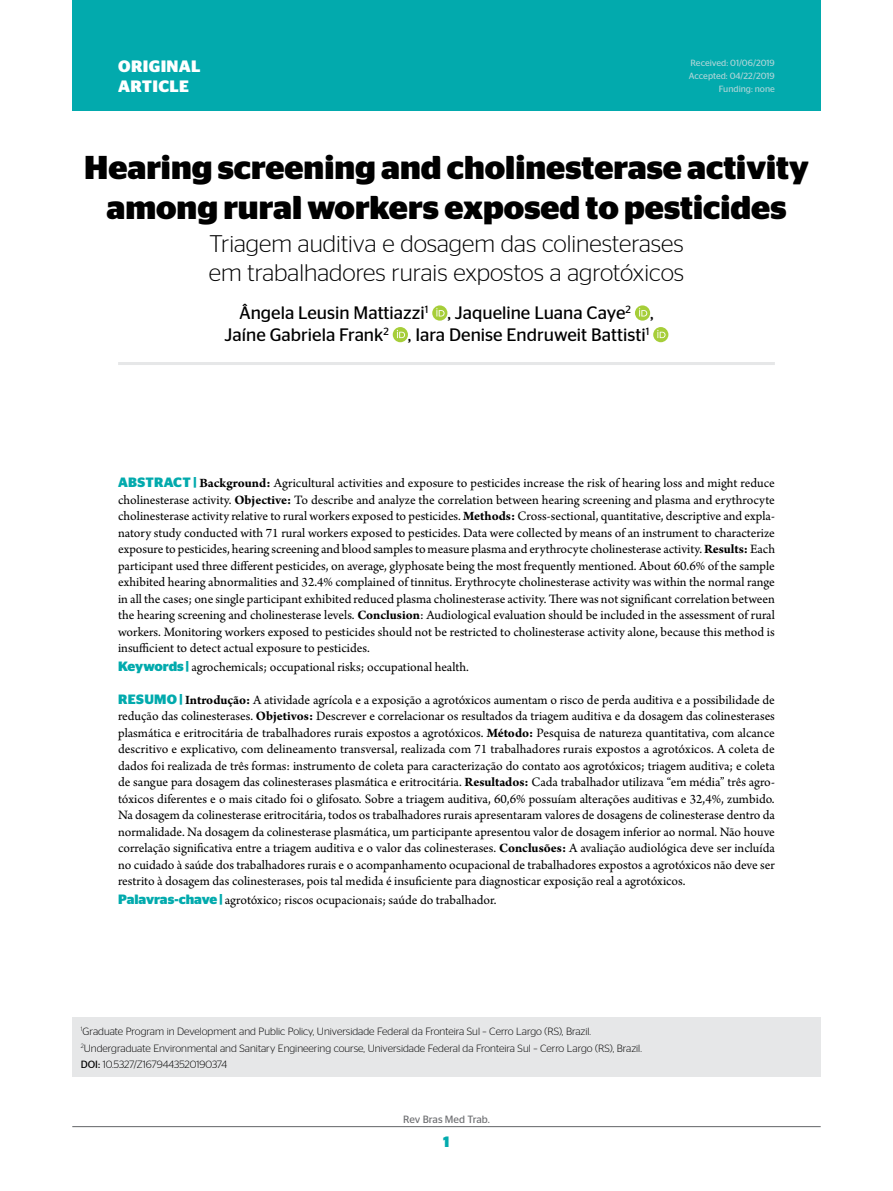
<style>
.page{position:relative;width:893px;height:1191px;background:#fff}
.page>*{position:absolute;margin:0;border:0;box-sizing:border-box;transform-origin:0 0}
.t1{font:700 33px/39.6px "Stag Sans";color:#000;text-align:center}
.t2{font:300 24px/28.8px "Stag Sans";color:#000}
.t3{font:18px/21.6px "Stag Sans";color:#000;text-align:right}
.t4{font:700 16.5px/19.8px "Stag Sans";letter-spacing:.02em;color:#fff}
.t5{font:700 15px "Stag Sans";color:#02aaad}
.t6{font:13.5px/16.5px "Arno Pro";color:#000;text-align:justify}
.t7{font:300 10.5px/16.8px "Stag Sans";color:#000}
.t8{font:10.5px "Stag Sans";color:#6d6e71}
.t9{font:9px/12.9px "Stag Sans";color:#afd5d8;text-align:right}
.s1{font-family:"Stag Sans";font-weight:700;color:#02aaad}
.s2{font-weight:700}
.s3{font-weight:400}
</style>
<div class="page">
<div style="left:72px;top:0;width:749px;height:111px;background:#02aaad"></div>
<div style="left:72px;top:1017px;width:749px;height:60px;background:#e6e7e8"></div>
<hr style="left:118px;top:362px;width:657px;height:3px;background:#e6e7e8">
<svg style="left:432px;top:305px;width:15px;height:16px"></svg>
<svg style="left:436px;top:308px;width:9px;height:8px"></svg>
<svg style="left:635px;top:305px;width:15px;height:16px"></svg>
<svg style="left:639px;top:308px;width:8px;height:8px"></svg>
<svg style="left:393px;top:327px;width:15px;height:15px"></svg>
<svg style="left:397px;top:330px;width:8px;height:8px"></svg>
<svg style="left:653px;top:327px;width:15px;height:15px"></svg>
<svg style="left:657px;top:330px;width:8px;height:8px"></svg>
<hr style="left:72px;top:1126px;width:749px;height:1px;background:#6d6e71">
<p class="t4" style="left:118px;top:56px;width:84px">ORIGINAL<br>ARTICLE</p>
<p class="t9" style="left:689px;top:56px;width:87px">Received: 01/06/2019<br>Accepted: 04/22/2019<br>Funding: none</p>
<h1 class="t1" style="left:84px;top:148px;width:726px">Hearing screening and cholinesterase activity among rural workers exposed to pesticides</h1>
<h2 class="t2" style="left:209px;top:229px;width:477px">Triagem auditiva e dosagem das colinesterases em trabalhadores rurais expostos a agrotóxicos</h2>
<h3 class="t3" style="left:225px;top:302px;width:431px">Ângela Leusin Mattiazzi<sup>1</sup> , Jaqueline Luana Caye<sup>2</sup> ,<br>Jaíne Gabriela Frank<sup>2</sup> , Iara Denise Endruweit Battisti<sup>1</sup></h3>
<p class="t6" style="left:118px;top:475px;width:658px"><span class="s1">ABSTRACT |</span> <span class="s2">Background:</span> Agricultural activities and exposure to pesticides increase the risk of hearing loss and might reduce cholinesterase activity. <span class="s2">Objective:</span> To describe and analyze the correlation between hearing screening and plasma and erythrocyte cholinesterase activity relative to rural workers exposed to pesticides. <span class="s2">Methods:</span> Cross-sectional, quantitative, descriptive and expla&shy;natory study conducted with 71 rural workers exposed to pesticides. Data were collected by means of an instrument to characterize exposure to pesticides, hearing screening and blood samples to measure plasma and erythrocyte cholinesterase activity. <span class="s2">Results:</span> Each participant used three different pesticides, on average, glyphosate being the most frequently mentioned. About 60.6% of the sample exhibited hearing abnormalities and 32.4% complained of tinnitus. Erythrocyte cholinesterase activity was within the normal range in all the cases; one single participant exhibited reduced plasma cholinesterase activity. There was not significant correlation between the hearing screening and cholinesterase levels. <span class="s2">Conclusion</span>: Audiological evaluation should be included in the assessment of rural workers. Monitoring workers exposed to pesticides should not be restricted to cholinesterase activity alone, because this method is insufficient to detect actual exposure to pesticides.</p>
<p class="t6" style="left:118px;top:659px;width:352px"><span class="s1">Keywords |</span> agrochemicals; occupational risks; occupational health.</p>
<p class="t6" style="left:118px;top:692px;width:658px"><span class="s1">RESUMO |</span> <span class="s2">Introdução:</span> A atividade agrícola e a exposição a agrotóxicos aumentam o risco de perda auditiva e a possibilidade de redução das colinesterases. <span class="s2">Objetivos:</span> Descrever e correlacionar os resultados da triagem auditiva e da dosagem das colinesterases plasmática e eritrocitária de trabalhadores rurais expostos a agrotóxicos. <span class="s2">Método:</span> Pesquisa de natureza quantitativa, com alcance descritivo e explicativo, com delineamento transversal, realizada com 71 trabalhadores rurais expostos a agrotóxicos. A coleta de dados foi realizada de três formas: instrumento de coleta para caracterização do contato aos agrotóxicos; triagem auditiva; e coleta de sangue para dosagem das colinesterases plasmática e eritrocitária. <span class="s2">Resultados:</span> Cada trabalhador utilizava “em média” três agro&shy;tóxicos diferentes e o mais citado foi o glifosato. Sobre a triagem auditiva, 60,6% possuíam alterações auditivas e 32,4%, zumbido.<br>Na dosagem da colinesterase eritrocitária, todos os trabalhadores rurais apresentaram valores de dosagens de colinesterase dentro da normalidade. Na dosagem da colinesterase plasmática, um participante apresentou valor de dosagem inferior ao normal. Não houve correlação significativa entre a triagem auditiva e o valor das colinesterases. <span class="s2">Conclusões:</span> A avaliação audiológica deve ser incluída no cuidado à saúde dos trabalhadores rurais e o acompanhamento ocupacional de trabalhadores expostos a agrotóxicos não deve ser restrito à dosagem das colinesterases, pois tal medida é insuficiente para diagnosticar exposição real a agrotóxicos.</p>
<p class="t6" style="left:118px;top:892px;width:380px"><span class="s1">Palavras-chave |</span> agrotóxico; riscos ocupacionais; saúde do trabalhador.</p>
<p class="t7" style="left:81px;top:1022px;width:562px"><sup>1</sup>Graduate Program in Development and Public Policy, Universidade Federal da Fronteira Sul – Cerro Largo (RS), Brazil.<br><sup>2</sup>Undergraduate Environmental and Sanitary Engineering course, Universidade Federal da Fronteira Sul – Cerro Largo (RS), Brazil.<br><span class="s3">DOI:</span> 10.5327/Z1679443520190374</p>
<p class="t8" style="left:371px;top:1113px;width:152px">Rev Bras Med Trab. 201X;xx(x):1-8</p>
<p class="t5" style="left:443px;top:1132px;width:8px">1</p>
<p class="t8" style="left:403px;top:1113px;width:88px">Rev Bras Med Trab.</p>
</div>
